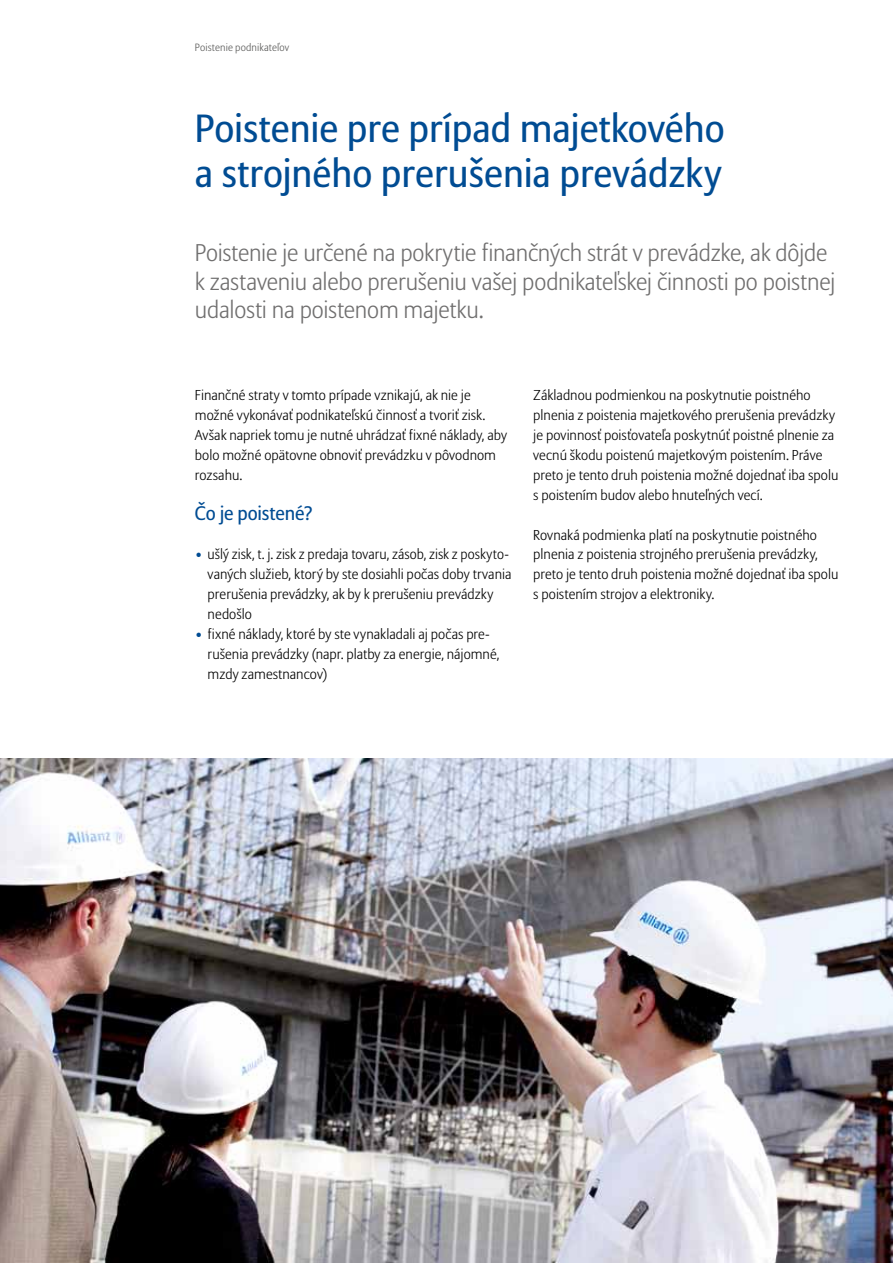
<style>
.page{position:relative;width:893px;height:1263px;background:#fff}
.page>*{position:absolute;margin:0;border:0;box-sizing:border-box;transform-origin:0 0}
.t1{font:39px/45px "Allianz Sans";color:#004c93}
.t2{font:300 24px/28.5px "Allianz Sans";letter-spacing:-.01em;color:#706f6f}
.t3{font:19.5px "Allianz Sans";letter-spacing:-.005em;color:#004c93}
.t4{font:300 14.25px/20px "Allianz Sans";color:#000}
.t5{font:300 10.5px "Allianz Sans";letter-spacing:.015em;color:#575756}
.s1{font-weight:700;color:#004c93}
</style>
<div class="page">
<img style="left:0;top:758px;width:893px;height:505px">
<p class="t5" style="left:195px;top:41px;width:96px">Poistenie podnikateľov</p>
<h1 class="t1" style="left:195px;top:108px;width:531px">Poistenie pre prípad majetkového a strojného prerušenia prevádzky</h1>
<h2 class="t2" style="left:195px;top:240px;width:642px">Poistenie je určené na pokrytie finančných strát v prevádzke, ak dôjde k zastaveniu alebo prerušeniu vašej podnikateľskej činnosti po poistnej udalosti na poistenom majetku.</h2>
<p class="t4" style="left:195px;top:386px;width:314px">Finančné straty v tomto prípade vznikajú, ak nie je možné vykonávať podnikateľskú činnosť a tvoriť zisk.<br>Avšak napriek tomu je nutné uhrádzať fixné náklady, aby bolo možné opätovne obnoviť prevádzku v pôvodnom rozsahu.</p>
<h3 class="t3" style="left:195px;top:501px;width:119px">Čo je poistené?</h3>
<p class="t4" style="left:208px;top:545px;width:305px;text-indent:-13px"><span class="s1">•</span> ušlý zisk, t. j. zisk z predaja tovaru, zásob, zisk z poskyto&shy;vaných služieb, ktorý by ste dosiahli počas doby trvania prerušenia prevádzky, ak by k prerušeniu prevádzky nedošlo</p>
<p class="t4" style="left:208px;top:624px;width:293px;text-indent:-13px"><span class="s1">•</span> fixné náklady, ktoré by ste vynakladali aj počas pre&shy;rušenia prevádzky (napr. platby za energie, nájomné, mzdy zamestnancov)</p>
<p class="t4" style="left:533px;top:386px;width:307px">Základnou podmienkou na poskytnutie poistného plnenia z poistenia majetkového prerušenia prevádzky je povinnosť poisťovateľa poskytnúť poistné plnenie za vecnú škodu poistenú majetkovým poistením. Práve preto je tento druh poistenia možné dojednať iba spolu s poistením budov alebo hnuteľných vecí.</p>
<p class="t4" style="left:533px;top:525px;width:307px">Rovnaká podmienka platí na poskytnutie poistného plnenia z poistenia strojného prerušenia prevádzky, preto je tento druh poistenia možné dojednať iba spolu s poistením strojov a elektroniky.</p>
</div>
